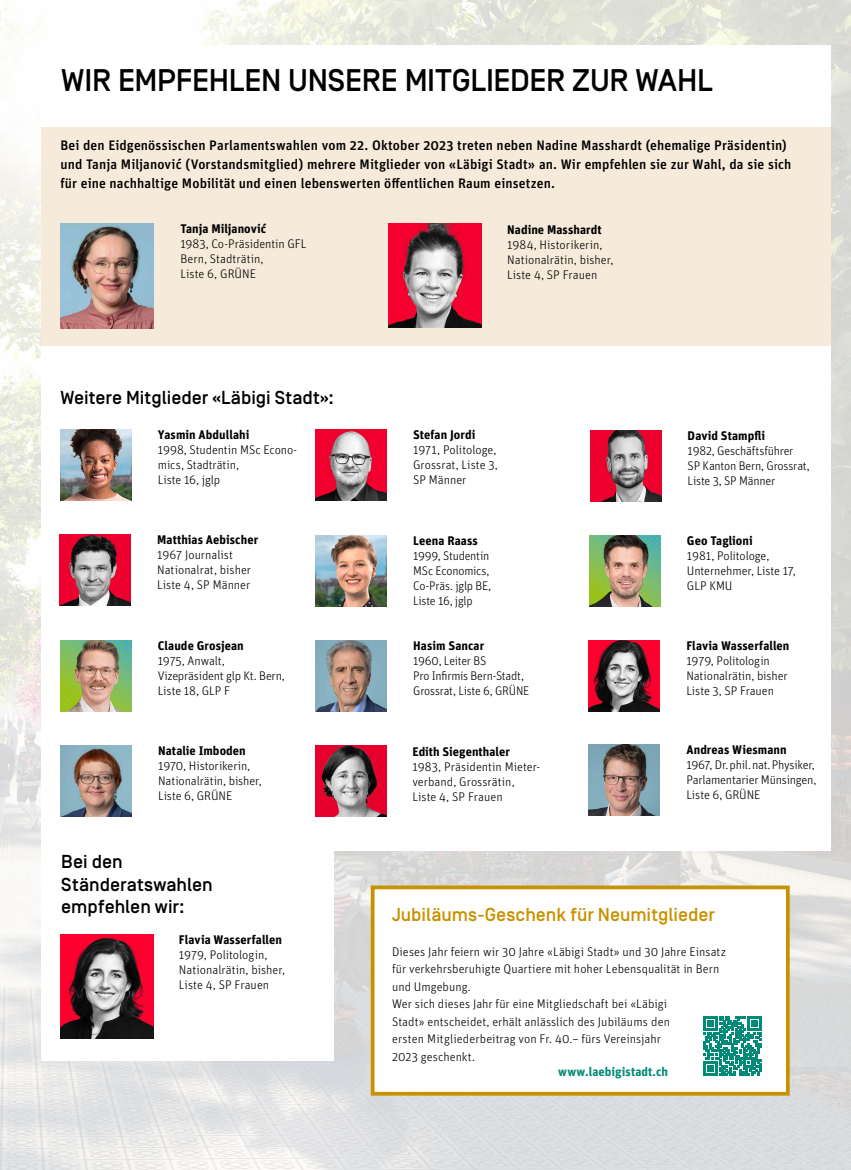
<style>
.page{position:relative;width:851px;height:1170px;background:#fff}
.page>*{position:absolute;margin:0;border:0;box-sizing:border-box;transform-origin:0 0}
.t1{font:500 31.25px "Simplon Norm";letter-spacing:-.01em;color:#000}
.t2{font:500 18.75px/22.5px "Simplon Norm";color:#000}
.t3{font:500 18.75px "Simplon Norm";color:#c79200}
.t4{font:500 13.75px/18.8px "Unit OT";letter-spacing:.01em;color:#000}
.t5{font:300 12.5px/15px "Unit OT";letter-spacing:-.005em;color:#000}
.t6{font:700 12.5px "Unit OT";letter-spacing:.005em;color:#000}
.t7{font:700 12.5px "Unit OT";letter-spacing:.005em;color:#008a77}
</style>
<div class="page">
<img style="left:0;top:0;width:850px;height:1169px">
<div style="left:42px;top:45px;width:788px;height:805px;background:#fff"></div>
<div style="left:42px;top:127px;width:788px;height:219px;background:#f6ebdb"></div>
<img style="left:388px;top:224px;width:93px;height:104px">
<img style="left:589px;top:535px;width:71px;height:71px">
<img style="left:590px;top:430px;width:71px;height:71px">
<img style="left:60px;top:745px;width:71px;height:71px">
<img style="left:60px;top:534px;width:70px;height:71px">
<img style="left:315px;top:745px;width:71px;height:71px">
<img style="left:588px;top:744px;width:71px;height:71px">
<img style="left:60px;top:429px;width:71px;height:71px">
<img style="left:315px;top:640px;width:71px;height:71px">
<img style="left:60px;top:640px;width:71px;height:71px">
<img style="left:315px;top:429px;width:71px;height:71px">
<img style="left:588px;top:640px;width:71px;height:71px">
<img style="left:315px;top:535px;width:71px;height:71px">
<div style="left:42px;top:826px;width:292px;height:234px;background:#fff"></div>
<img style="left:60px;top:934px;width:93px;height:104px">
<div style="left:371px;top:885px;width:418px;height:210px;background:#fff;border:4px solid #c79200"></div>
<svg style="left:703px;top:1016px;width:58px;height:59px"></svg>
<img style="left:60px;top:224px;width:93px;height:104px">
<h1 class="t1" style="left:61px;top:64px;width:652px">WIR EMPFEHLEN UNSERE MITGLIEDER ZUR WAHL</h1>
<p class="t4" style="left:60px;top:136px;width:732px">Bei den Eidgenössischen Parlamentswahlen vom 22. Oktober 2023 treten neben Nadine Masshardt (ehemalige Präsidentin) und Tanja Miljanovic (Vorstandsmitglied) mehrere Mitglieder von «Läbigi Stadt» an. Wir empfehlen sie zur Wahl, da sie sich für eine nachhaltige Mobilität und einen lebenswerten öffentlichen Raum einsetzen.</p>
<p class="t6" style="left:180px;top:221px;width:87px">Tanja Miljanovic</p>
<p class="t5" style="left:180px;top:237px;width:128px">1983, Co-Präsidentin GFL<br>Bern, Stadträtin,<br>Liste 6, GRÜNE</p>
<h2 class="t2" style="left:60px;top:387px;width:275px">Weitere Mitglieder «Läbigi Stadt»:</h2>
<p class="t6" style="left:158px;top:426px;width:93px">Yasmin Abdullahi</p>
<p class="t5" style="left:158px;top:442px;width:141px">1998, Studentin MSc Econo&shy;mics, Stadträtin,<br>Liste 16, jglp</p>
<p class="t6" style="left:157px;top:531px;width:103px">Matthias Aebischer</p>
<p class="t5" style="left:157px;top:547px;width:96px">1967 Journalist<br>Nationalrat, bisher<br>Liste 4, SP Männer</p>
<p class="t6" style="left:158px;top:637px;width:88px">Claude Grosjean</p>
<p class="t5" style="left:158px;top:653px;width:129px">1975, Anwalt,<br>Vizepräsident glp Kt. Bern,<br>Liste 18, GLP F</p>
<p class="t6" style="left:158px;top:742px;width:89px">Natalie Imboden</p>
<p class="t5" style="left:158px;top:758px;width:105px">1970, Historikerin,<br>Nationalrätin, bisher,<br>Liste 6, GRÜNE</p>
<h2 class="t2" style="left:61px;top:851px;width:153px">Bei den<br>Ständeratswahlen empfehlen wir:</h2>
<p class="t6" style="left:179px;top:931px;width:104px">Flavia Wasserfallen</p>
<p class="t5" style="left:179px;top:947px;width:108px">1979, Politologin,<br>Nationalrätin, bisher,<br>Liste 4, SP Frauen</p>
<p class="t6" style="left:507px;top:221px;width:96px">Nadine Masshardt</p>
<p class="t5" style="left:507px;top:237px;width:108px">1984, Historikerin,<br>Nationalrätin, bisher,<br>Liste 4, SP Frauen</p>
<p class="t6" style="left:413px;top:426px;width:64px">Stefan Jordi</p>
<p class="t5" style="left:413px;top:442px;width:86px;text-align:justify">1971, Politologe, Grossrat, Liste 3, SP Männer</p>
<p class="t6" style="left:413px;top:532px;width:66px">Leena Raass</p>
<p class="t5" style="left:413px;top:548px;width:79px">1999, Studentin<br>MSc Economics,<br>Co-Präs. jglp BE,<br>Liste 16, jglp</p>
<p class="t6" style="left:413px;top:637px;width:73px">Hasim Sancar</p>
<p class="t5" style="left:413px;top:653px;width:118px">1960, Leiter BS<br>Pro Infirmis Bern-Stadt,<br>Grossrat, Liste 6, GRÜNE</p>
<p class="t6" style="left:412px;top:743px;width:99px">Edith Siegenthaler</p>
<p class="t5" style="left:412px;top:758px;width:128px">1983, Präsidentin Mieter&shy;verband, Grossrätin,<br>Liste 4, SP Frauen</p>
<p class="t6" style="left:687px;top:427px;width:79px">David Stampfli</p>
<p class="t5" style="left:687px;top:443px;width:123px">1982, Geschäftsführer<br>SP Kanton Bern, Grossrat,<br>Liste 3, SP Männer</p>
<p class="t6" style="left:686px;top:532px;width:67px">Geo Taglioni</p>
<p class="t5" style="left:686px;top:548px;width:110px">1981, Politologe,<br>Unternehmer, Liste 17,<br>GLP KMU</p>
<p class="t6" style="left:686px;top:637px;width:104px">Flavia Wasserfallen</p>
<p class="t5" style="left:686px;top:653px;width:103px">1979, Politologin<br>Nationalrätin, bisher<br>Liste 3, SP Frauen</p>
<p class="t6" style="left:686px;top:741px;width:102px">Andreas Wiesmann</p>
<p class="t5" style="left:686px;top:756px;width:131px;text-align:justify">1967, Dr.phil.nat.Physiker, Parlamentarier Münsingen, Liste 6, GRÜNE</p>
<h2 class="t3" style="left:392px;top:904px;width:324px">Jubiläums-Geschenk für Neumitglieder</h2>
<p class="t5" style="left:392px;top:942px;width:335px;line-height:17.5px">Dieses Jahr feiern wir 30 Jahre «Läbigi Stadt» und 30 Jahre Einsatz für verkehrsberuhigte Quartiere mit hoher Lebensqualität in Bern und Umgebung.<br>Wer sich dieses Jahr für eine Mitgliedschaft bei «Läbigi<br>Stadt» entscheidet, erhält anlässlich des Jubiläums den<br>ersten Mitgliederbeitrag von Fr. 40.– fürs Vereinsjahr<br>2023 geschenkt.</p>
<p class="t7" style="left:558px;top:1063px;width:111px">www.laebigistadt.ch</p>
</div>
